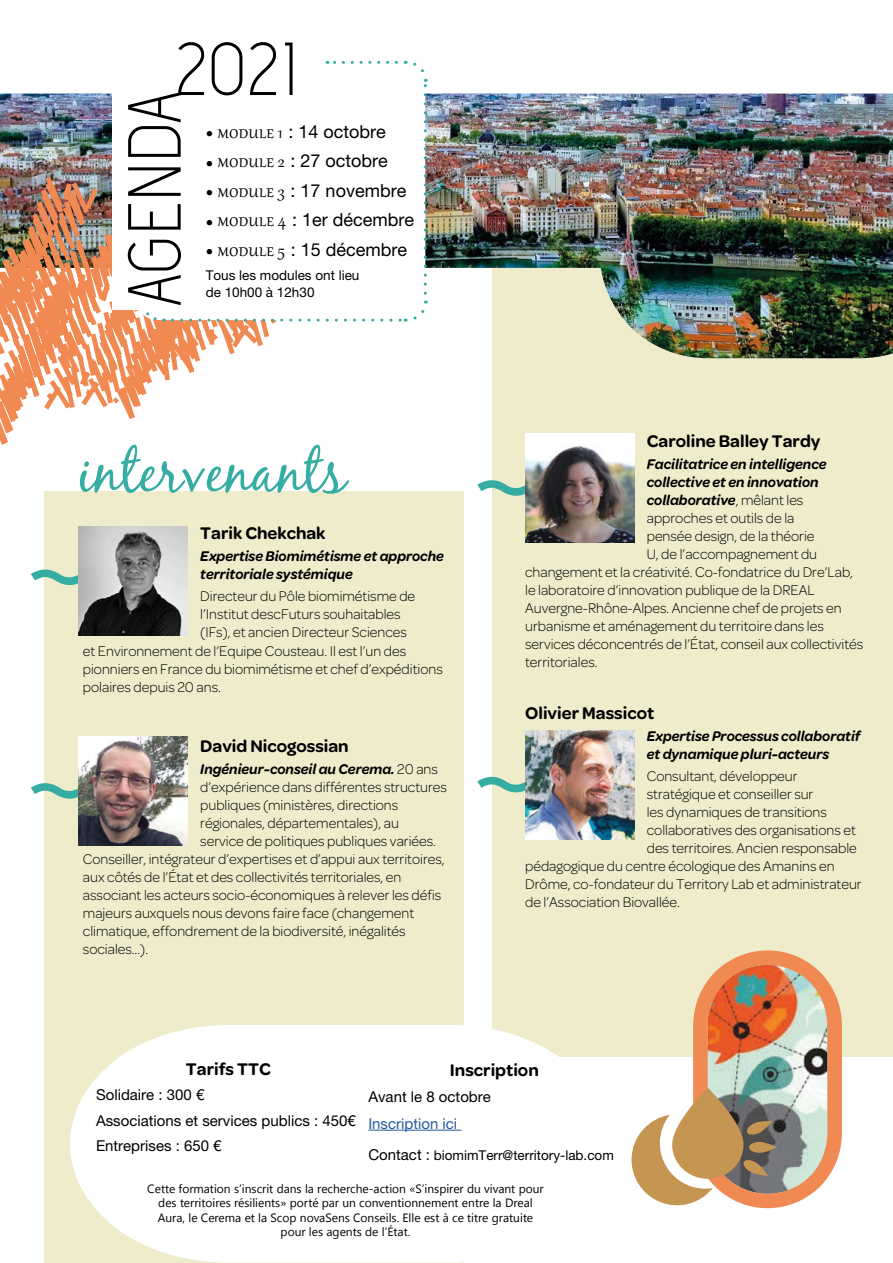
<style>
.page{position:relative;width:893px;height:1263px;background:#fff}
.page>*{position:absolute;margin:0;border:0;box-sizing:border-box;transform-origin:0 0}
.t1{font:75px "Capsuula";color:#000}
.t2{font:59.7px "Black Jack";color:#36ada2}
.t3{font:18px "Helvetica Neue LT Pro";color:#000}
.t4{font:600 18px "Omnes";color:#000}
.t5{font:300 15px "Omnes";color:#000}
.t6{font:italic 600 15px/18px "Omnes";color:#000}
.t7{font:15px/25.5px "Helvetica Neue LT Pro";color:#000}
.t8{font:15px "Helvetica Neue LT Pro";color:#275b9b}
.t9{font:13.5px/16.2px "Helvetica Neue LT Pro";color:#000}
.t10{font:12px "Segoe UI Emoji";color:#000}
.s1{font-family:"Gabriola";font-size:21px}
.s2{font-weight:300;font-style:normal}
.s3{font-size:15px}
</style>
<div class="page">
<div style="left:492px;top:268px;width:401px;height:789px;background:#eeeccb"></div>
<div style="left:45px;top:491px;width:419px;height:772px;background:#eeeccb"></div>
<svg style="left:70px;top:1025px;width:489px;height:237px;fill:#fff"></svg>
<svg style="left:31px;top:569px;width:48px;height:18px"></svg>
<svg style="left:31px;top:783px;width:48px;height:17px"></svg>
<svg style="left:477px;top:480px;width:48px;height:16px"></svg>
<svg style="left:477px;top:777px;width:48px;height:16px"></svg>
<img style="left:79px;top:526px;width:109px;height:109px">
<img style="left:79px;top:736px;width:109px;height:109px">
<img style="left:525px;top:434px;width:109px;height:109px">
<img style="left:525px;top:730px;width:109px;height:109px">
<svg style="left:632px;top:950px;width:210px;height:258px"></svg>
<hr style="left:368px;top:1130px;width:93px;height:1px;background:#275b9b">
<img style="left:0;top:94px;width:893px;height:264px">
<img style="left:0;top:155px;width:288px;height:290px">
<svg style="left:164px;top:62px;width:261px;height:258px"></svg>
<svg style="left:143px;top:309px;width:21px;height:14px"></svg>
<svg style="left:172px;top:301px;width:256px;height:21px"></svg>
<svg style="left:405px;top:60px;width:22px;height:233px"></svg>
<svg style="left:327px;top:61px;width:69px;height:3px"></svg>
<div style="left:113px;top:90px;width:83px;height:219px;background:#fff"></div>
<svg style="left:540px;top:1187px;width:4px;height:6px"></svg>
<div style="left:148px;top:1184px;width:385px;height:55px;background:#fff"></div>
<h1 class="t1" style="left:174px;top:26px;width:125px">2021</h1>
<h1 class="t1" style="left:112px;top:307px;width:218px;rotate:-90deg">AGENDA</h1>
<p class="t3" style="left:206px;top:121px;width:182px"><sub>•</sub> <span class="s1">module 1</span> : 14 octobre</p>
<p class="t3" style="left:206px;top:150px;width:184px"><sub>•</sub> <span class="s1">module 2</span> : 27 octobre</p>
<p class="t3" style="left:206px;top:180px;width:202px"><sub>•</sub> <span class="s1">module 3</span> : 17 novembre</p>
<p class="t3" style="left:206px;top:209px;width:210px"><sub>•</sub> <span class="s1">module 4</span> : 1er décembre</p>
<p class="t3" style="left:206px;top:239px;width:203px"><sub>•</sub> <span class="s1">module 5</span> : 15 décembre</p>
<p class="t9" style="left:206px;top:267px;width:155px">Tous les modules ont lieu de 10h00 à 12h30</p>
<h2 class="t2" style="left:79px;top:435px;width:269px">intervenants</h2>
<p class="t4" style="left:200px;top:523px;width:127px">Tarik Chekchak</p>
<p class="t6" style="left:200px;top:547px;width:245px">Expertise Biomimétisme et approche territoriale systémique</p>
<p class="t5" style="left:200px;top:588px;width:216px">Directeur du Pôle biomimétisme de</p>
<p class="t5" style="left:200px;top:606px;width:202px">l’Institut descFuturs souhaitables</p>
<p class="t5" style="left:200px;top:624px;width:208px">(IFs), et ancien Directeur Sciences</p>
<p class="t5" style="left:83px;top:642px;width:325px">et Environnement de l’Equipe Cousteau. Il est l’un des</p>
<p class="t5" style="left:83px;top:660px;width:361px">pionniers en France du biomimétisme et chef d’expéditions</p>
<p class="t5" style="left:83px;top:678px;width:140px">polaires depuis 20 ans.</p>
<p class="t4" style="left:200px;top:735px;width:150px">David Nicogossian</p>
<p class="t6" style="left:200px;top:760px;width:239px">Ingénieur-conseil au Cerema. <span class="s2">20 ans</span></p>
<p class="t5" style="left:200px;top:779px;width:248px">d’expérience dans différentes structures</p>
<p class="t5" style="left:200px;top:797px;width:200px">publiques (ministères, directions</p>
<p class="t5" style="left:200px;top:815px;width:200px">régionales, départementales), au</p>
<p class="t5" style="left:200px;top:833px;width:237px">service de politiques publiques variées.</p>
<p class="t5" style="left:83px;top:851px;width:363px">Conseiller, intégrateur d’expertises et d’appui aux territoires,</p>
<p class="t5" style="left:83px;top:869px;width:320px">aux côtés de l’État et des collectivités territoriales, en</p>
<p class="t5" style="left:83px;top:887px;width:360px">associant les acteurs socio-économiques à relever les défis</p>
<p class="t5" style="left:83px;top:905px;width:333px">majeurs auxquels nous devons faire face (changement</p>
<p class="t5" style="left:83px;top:923px;width:324px">climatique, effondrement de la biodiversité, inégalités</p>
<p class="t5" style="left:83px;top:941px;width:67px">sociales…).</p>
<p class="t4" style="left:647px;top:431px;width:175px">Caroline Balley Tardy</p>
<p class="t6" style="left:647px;top:455px;width:181px">Facilitatrice en intelligence</p>
<p class="t6" style="left:647px;top:473px;width:173px">collective et en innovation</p>
<p class="t6" style="left:647px;top:491px;width:158px">collaborative<span class="s2">, mêlant les</span></p>
<p class="t5" style="left:647px;top:510px;width:149px">approches et outils de la</p>
<p class="t5" style="left:647px;top:528px;width:169px">pensée design, de la théorie</p>
<p class="t5" style="left:647px;top:546px;width:172px">U, de l’accompagnement du</p>
<p class="t5" style="left:525px;top:564px;width:329px">changement et la créativité. Co-fondatrice du Dre’Lab,</p>
<p class="t5" style="left:525px;top:582px;width:291px">le laboratoire d’innovation publique de la DREAL</p>
<p class="t5" style="left:525px;top:600px;width:318px">Auvergne-Rhône-Alpes. Ancienne chef de projets en</p>
<p class="t5" style="left:525px;top:618px;width:300px">urbanisme et aménagement du territoire dans les</p>
<p class="t5" style="left:525px;top:636px;width:340px">services déconcentrés de l’État, conseil aux collectivités</p>
<p class="t5" style="left:525px;top:654px;width:74px">territoriales.</p>
<p class="t4" style="left:525px;top:702px;width:131px">Olivier Massicot</p>
<p class="t6" style="left:647px;top:727px;width:215px">Expertise Processus collaboratif et dynamique pluri-acteurs</p>
<p class="t5" style="left:647px;top:768px;width:152px">Consultant, développeur</p>
<p class="t5" style="left:647px;top:786px;width:168px">stratégique et conseiller sur</p>
<p class="t5" style="left:647px;top:804px;width:182px">les dynamiques de transitions</p>
<p class="t5" style="left:647px;top:822px;width:211px">collaboratives des organisations et</p>
<p class="t5" style="left:647px;top:840px;width:212px">des territoires. Ancien responsable</p>
<p class="t5" style="left:525px;top:858px;width:311px">pédagogique du centre écologique des Amanins en</p>
<p class="t5" style="left:525px;top:876px;width:338px">Drôme, co-fondateur du Territory Lab et administrateur</p>
<p class="t5" style="left:525px;top:894px;width:156px">de l’Association Biovallée.</p>
<p class="t4" style="left:186px;top:1059px;width:86px">Tarifs TTC</p>
<p class="t7" style="left:96px;top:1082px;width:261px">Solidaire : 300 €<br>Associations et services publics : 450€<br>Entreprises : 650 €</p>
<p class="t10" style="left:161px;top:1181px;width:30px">▼▼ □</p>
<p class="t10" style="left:210px;top:1181px;width:65px">▼□■ ▲ ■▲ ▼</p>
<p class="t10" style="left:290px;top:1181px;width:20px">■▲ ●</p>
<p class="t10" style="left:385px;top:1181px;width:22px">▼□■</p>
<p class="t10" style="left:474px;top:1181px;width:67px">◆ ❖❖ ■▼ □◆</p>
<p class="t10" style="left:201px;top:1196px;width:80px">▼□ ▲ ▲● ■▼▲</p>
<p class="t10" style="left:342px;top:1196px;width:84px">◆■ □■❖ ■▼ □■■</p>
<p class="t10" style="left:448px;top:1196px;width:49px">■▼ ■▼ ●</p>
<p class="t10" style="left:530px;top:1196px;width:4px">●</p>
<p class="t10" style="left:282px;top:1210px;width:38px">□ ■□❖</p>
<p class="t10" style="left:338px;top:1210px;width:78px">■▲ □■▲ ●▲ ●●</p>
<p class="t10" style="left:430px;top:1210px;width:20px">▲▼ →</p>
<p class="t10" style="left:509px;top:1210px;width:19px">▼◆▼</p>
<p class="t10" style="left:288px;top:1224px;width:37px">□◆ ● ▲</p>
<p class="t10" style="left:346px;top:1224px;width:17px">■▼▲</p>
<p class="t10" style="left:382px;top:1224px;width:27px">●▼▼</p>
<p class="t4" style="left:450px;top:1059px;width:90px">Inscription</p>
<p class="t7" style="left:368px;top:1084px;width:124px">Avant le 8 octobre</p>
<p class="t8" style="left:368px;top:1114px;width:90px">Inscription ici</p>
<p class="t9" style="left:368px;top:1147px;width:247px"><span class="s3">Contact :</span> biomimTerr@territory-lab.com</p>
</div>
